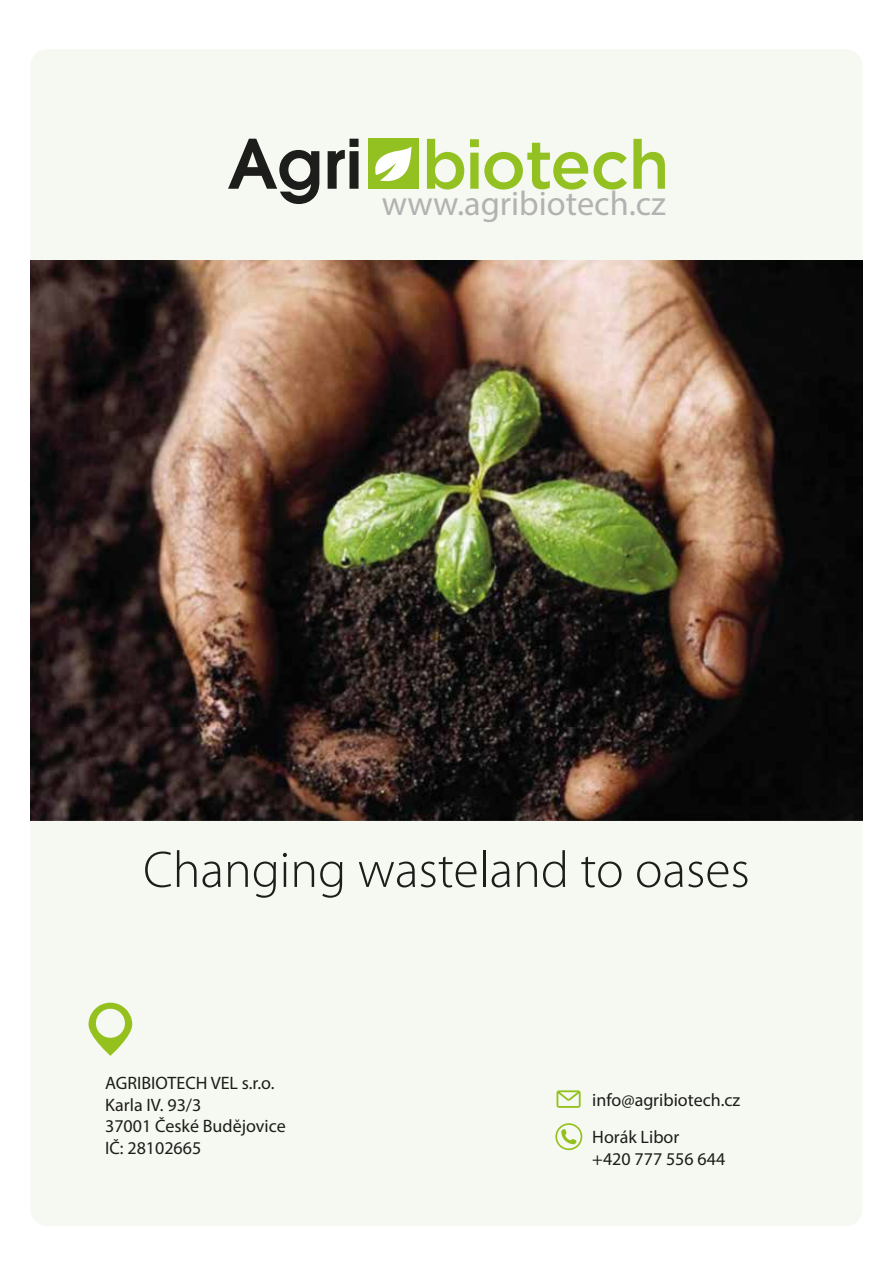
<style>
.page{position:relative;width:893px;height:1263px;background:#fff}
.page>*{position:absolute;margin:0;border:0;box-sizing:border-box;transform-origin:0 0}
.t1{font:300 51.75px "Myriad Pro";color:#1d1d1b}
.t2{font:34.35px "Myriad Pro";color:#b3b2b2}
.t3{font:18px/21.6px "Myriad Pro";color:#1d1d1b}
</style>
<div class="page">
<div style="left:30px;top:49px;width:832px;height:1177px;background:#f6f9f1;border-radius:17px"></div>
<img style="left:30px;top:260px;width:832px;height:561px">
<svg style="left:228px;top:139px;width:91px;height:65px"></svg>
<svg style="left:327px;top:139px;width:31px;height:50px"></svg>
<svg style="left:427px;top:139px;width:37px;height:50px"></svg>
<svg style="left:470px;top:139px;width:157px;height:51px"></svg>
<svg style="left:633px;top:139px;width:32px;height:50px"></svg>
<div style="left:368px;top:139px;width:50px;height:50px;background:#94c122"></div>
<svg style="left:375px;top:147px;width:36px;height:35px"></svg>
<svg style="left:88px;top:1003px;width:44px;height:53px"></svg>
<svg style="left:555px;top:1123px;width:27px;height:27px"></svg>
<svg style="left:556px;top:1090px;width:24px;height:18px"></svg>
<h2 class="t2" style="left:381px;top:182px;width:286px">www.agribiotech.cz</h2>
<h1 class="t1" style="left:143px;top:839px;width:608px">Changing wasteland to oases</h1>
<p class="t3" style="left:105px;top:1072px;width:182px">AGRIBIOTECH VEL s.r.o.<br>Karla IV. 93/3<br>37001 České Budějovice<br>IČ: 28102665</p>
<p class="t3" style="left:592px;top:1082px;width:149px;line-height:36.8px">info@agribiotech.cz<br>Horák Libor</p>
<p class="t3" style="left:592px;top:1148px;width:134px">+420 777 556 644</p>
</div>
